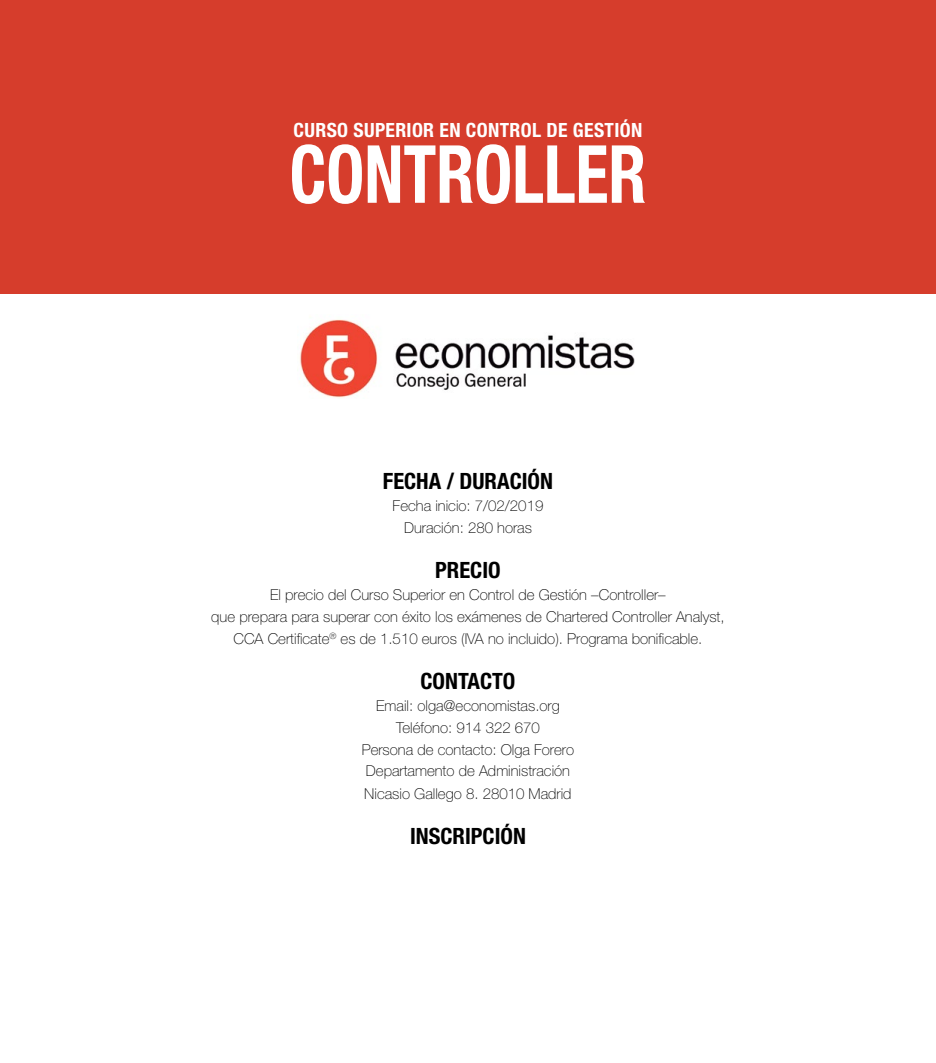
<style>
.page{position:relative;width:936px;height:1063px;background:#fff}
.page>*{position:absolute;margin:0;border:0;box-sizing:border-box;transform-origin:0 0}
.t1{font:700 condensed 80.25px "Helvetica Neue LT Std";color:#fff;scale:.85 1}
.t2{font:700 condensed 22.5px "Helvetica Neue LT Std";color:#000}
.t3{font:700 condensed 19.65px "Helvetica Neue LT Std";letter-spacing:.02em;color:#fff}
.t4{font:100 15px/21.9px "Helvetica Neue LT Std";color:#000;text-align:center}
</style>
<div class="page">
<div style="left:0;top:0;width:935px;height:293px;background:#d63d2c"></div>
<img style="left:300px;top:319px;width:335px;height:79px">
<h3 class="t3" style="left:293px;top:118px;width:350px">CURSO SUPERIOR EN CONTROL DE GESTIÓN</h3>
<h1 class="t1" style="left:289px;top:126px;width:421px">CONTROLLER</h1>
<h2 class="t2" style="left:383px;top:468px;width:171px">FECHA / DURACIÓN</h2>
<p class="t4" style="left:392px;top:494px;width:152px;line-height:22.5px">Fecha inicio: 7/02/2019<br>Duración: 280 horas</p>
<h2 class="t2" style="left:435px;top:557px;width:67px">PRECIO</h2>
<p class="t4" style="left:211px;top:584px;width:515px">El precio del Curso Superior en Control de Gestión –Controller–<br>que prepara para superar con éxito los exámenes de Chartered Controller Analyst,<br>CCA Certificate<sup>®</sup> es de 1.510 euros (IVA no incluido). Programa bonificable.</p>
<h2 class="t2" style="left:420px;top:668px;width:96px">CONTACTO</h2>
<p class="t4" style="left:362px;top:695px;width:214px">Email: olga@economistas.org<br>Teléfono: 914 322 670<br>Persona de contacto: Olga Forero<br>Departamento de Administración<br>Nicasio Gallego 8. 28010 Madrid</p>
<h2 class="t2" style="left:410px;top:822px;width:117px">INSCRIPCIÓN</h2>
</div>
